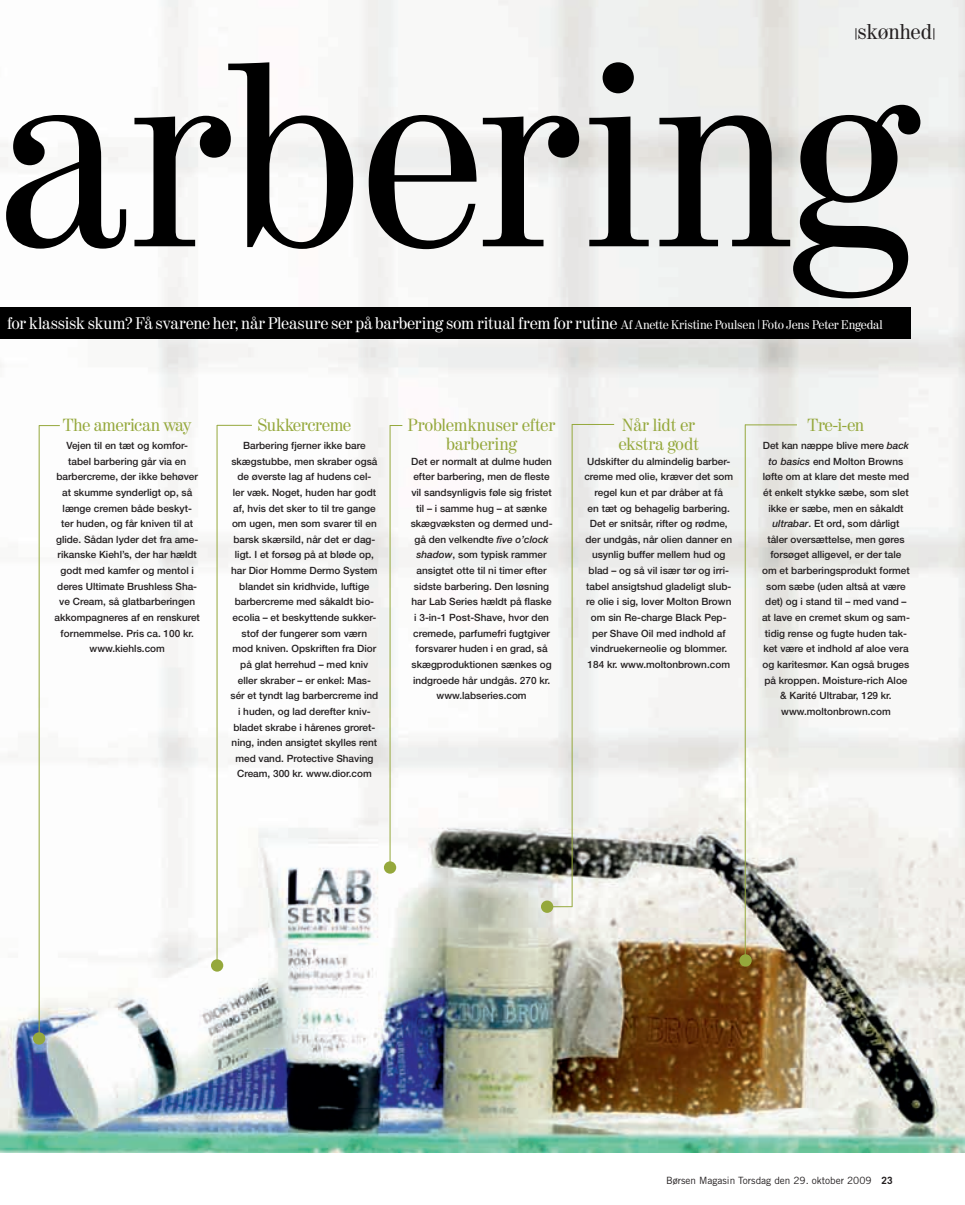
<style>
.page{position:relative;width:965px;height:1205px;background:#fff}
.page>*{position:absolute;margin:0;border:0;box-sizing:border-box;transform-origin:0 0}
.t1{font:21.25px "Globe Madison Titling Med Roman";color:#231f20}
.t2{font:17.5px/18.8px "Globe Madison Titling Med Roman";letter-spacing:-.015em;color:#95a83c;text-align:center}
.t3{font:16.75px "Globe Madison Titling Med Roman";letter-spacing:-.01em;color:#fff}
.t4{font:500 10px/15.6px "Helvetica Neue";color:#231f20;text-align:center}
.t5{font:10px "Trade Gothic";color:#231f20}
.s1{font-size:12.5px}
.s2{font-style:italic}
.s3{font-weight:700}
</style>
<div class="page">
<img style="left:0;top:0;width:965px;height:1151px">
<svg style="left:0;top:62px;width:920px;height:236px;fill:#f0f1f0"></svg>
<hr style="left:39px;top:425px;width:1px;height:614px;background:#95a83c">
<svg style="left:40px;top:425px;width:20px;height:1px"></svg>
<div style="left:33px;top:1031px;width:12px;height:13px;background:#95a83c;border-radius:50%"></div>
<hr style="left:217px;top:425px;width:1px;height:540px;background:#95a83c">
<hr style="left:217px;top:425px;width:35px;height:1px;background:#95a83c">
<div style="left:211px;top:959px;width:12px;height:12px;background:#95a83c;border-radius:50%"></div>
<hr style="left:390px;top:425px;width:1px;height:443px;background:#95a83c">
<div style="left:384px;top:861px;width:12px;height:12px;background:#95a83c;border-radius:50%"></div>
<hr style="left:572px;top:424px;width:1px;height:482px;background:#95a83c">
<hr style="left:572px;top:424px;width:42px;height:1px;background:#95a83c">
<div style="left:541px;top:900px;width:12px;height:12px;background:#95a83c;border-radius:50%"></div>
<svg style="left:553px;top:906px;width:19px;height:1px"></svg>
<hr style="left:745px;top:424px;width:1px;height:536px;background:#95a83c">
<hr style="left:745px;top:424px;width:52px;height:1px;background:#95a83c">
<div style="left:739px;top:954px;width:13px;height:12px;background:#95a83c;border-radius:50%"></div>
<svg style="left:856px;top:28px;width:1px;height:12px"></svg>
<svg style="left:934px;top:28px;width:1px;height:12px"></svg>
<div style="left:0;top:307px;width:910px;height:31px;background:#000"></div>
<p class="t1" style="left:857px;top:20px;width:76px">skønhed</p>
<p class="t3" style="left:7px;top:313px;width:877px">for klassisk skum? Få svarene her, når Pleasure ser på barbering som ritual frem for rutine <span class="s1">Af Anette Kristine Poulsen Foto Jens Peter Engedal</span></p>
<p class="t2" style="left:63px;top:415px;width:130px">The american way</p>
<p class="t4" style="left:55px;top:437px;width:147px">Vejen til en tæt og komfor&shy;tabel barbering går via en barber-creme, der ikke behøver at skumme synderligt op, så længe cremen både beskyt-<br>ter huden, og får kniven til at glide. Sådan lyder det fra ame&shy;rikanske Kiehl’s, der har hældt godt med kamfer og mentol i deres Ultimate Brushless Sha&shy;ve Cream, så glatbarberingen akkompagneres af en renskuret fornemmelse. Pris ca. 100 kr. www.kiehls.com</p>
<p class="t2" style="left:258px;top:415px;width:95px">Sukkercreme</p>
<p class="t4" style="left:230px;top:437px;width:149px">Barbering fjerner ikke bare skægstubbe, men skraber også de øverste lag af hudens cel&shy;ler væk. Noget, huden har godt af, hvis det sker to til tre gange om ugen, men som svarer til en barsk skærsild, når det er dag&shy;ligt. I et forsøg på at bløde op, har Dior Homme Dermo System blandet sin kridhvide, luftige barbercreme med såkaldt bio&shy;ecolia – et beskyttende sukker&shy;stof der fungerer som værn mod kniven. Opskriften fra Dior på glat herrehud – med kniv eller skraber – er enkel: Mas&shy;sér et tyndt lag barbercreme ind i huden, og lad derefter kniv&shy;bladet skrabe i hårenes groret&shy;ning, inden ansigtet skylles rent med vand. Protective Shaving<br>Cream, 300 kr. www.dior.com</p>
<p class="t2" style="left:408px;top:415px;width:149px">Problemknuser efter barbering</p>
<p class="t4" style="left:411px;top:453px;width:143px">Det er normalt at dulme huden efter barbering, men de fleste vil sandsynligvis føle sig fristet til – i samme hug – at sænke skægvæksten og dermed und&shy;gå den velkendte <span class="s2">five o’clock shadow</span>, som typisk rammer ansigtet otte til ni timer efter sidste barbering. Den løsning har Lab Series hældt på flaske i 3-in-1 Post-Shave, hvor den cremede, parfumefri fugtgiver forsvarer huden i en grad, så skægproduktionen sænkes og indgroede hår undgås. 270 kr. www.labseries.com</p>
<p class="t2" style="left:618px;top:415px;width:82px;text-align:left">Når lidt er ekstra godt</p>
<p class="t4" style="left:584px;top:453px;width:150px">Udskifter du almindelig barber&shy;creme med olie, kræver det som regel kun et par dråber at få<br>en tæt og behagelig barbering.<br>Det er snitsår, rifter og rødme, der undgås, når olien danner en usynlig buffer mellem hud og blad – og så vil især tør og irri&shy;tabel ansigtshud gladeligt slub&shy;re olie i sig, lover Molton Brown om sin Re-charge Black Pep&shy;per Shave Oil med indhold af vindruekerneolie og blommer.<br>184 kr. www.moltonbrown.com</p>
<p class="t2" style="left:807px;top:415px;width:58px">Tre-i-en</p>
<p class="t4" style="left:762px;top:437px;width:149px">Det kan næppe blive mere <span class="s2">back to basics</span> end Molton Browns løfte om at klare det meste med ét enkelt stykke sæbe, som slet ikke er sæbe, men en såkaldt <span class="s2">ultrabar</span>. Et ord, som dårligt tåler oversættelse, men gøres forsøget alligevel, er der tale om et barberingsprodukt formet som sæbe (uden altså at være det) og i stand til – med vand – at lave en cremet skum og sam&shy;tidig rense og fugte huden tak&shy;ket være et indhold af aloe vera og karitesmør. Kan også bruges på kroppen. Moisture-rich Aloe &amp; Karité Ultrabar, 129 kr. www.moltonbrown.com</p>
<p class="t5" style="left:666px;top:1173px;width:228px">Børsen Magasin Torsdag den 29. oktober 2009 <span class="s3">23</span></p>
</div>
